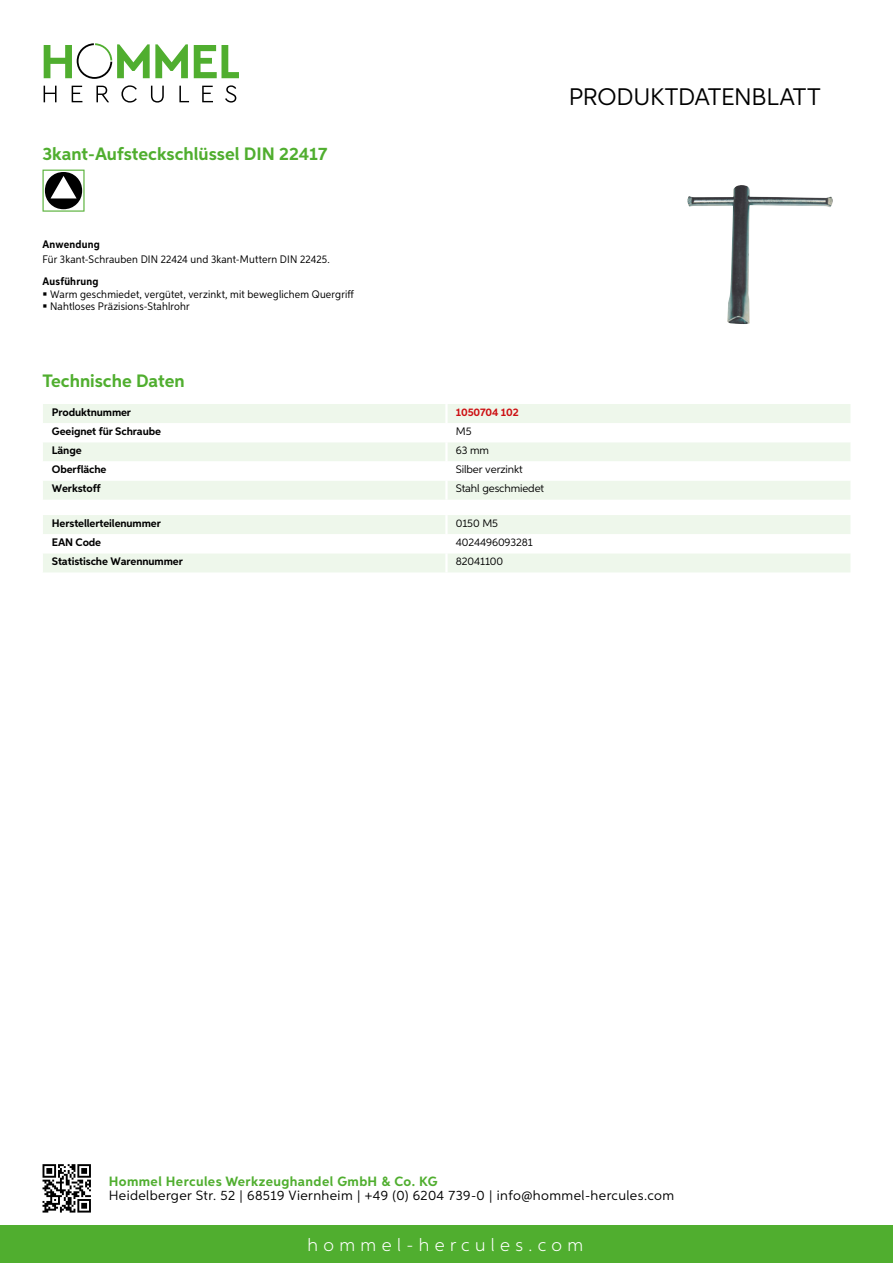
<style>
.page{position:relative;width:893px;height:1263px;background:#fff}
.page>*{position:absolute;margin:0;border:0;box-sizing:border-box;transform-origin:0 0}
.t1{font:24px "Aspira";letter-spacing:-.01em;color:#000}
.t2{font:700 18px "Aspira";color:#50ae2f}
.t3{font:300 18px "Aspira";letter-spacing:.3em;color:#fff}
.t4{font:13.5px "Aspira";letter-spacing:.03em;color:#000}
.t5{font:700 13.5px "Aspira";letter-spacing:.03em;color:#50ae2f}
.t6{font:10.95px/12.8px "Aspira Nar";letter-spacing:.015em;color:#000}
.t7{font:700 10.95px "Aspira";letter-spacing:-.01em;color:#000}
.t8{font:10.95px "Aspira";letter-spacing:-.01em;color:#000}
.t9{font:700 10.95px "Aspira Nar";letter-spacing:.02em;color:#000}
.t10{font:700 10.95px "Aspira";letter-spacing:-.01em;color:#cd1013}
</style>
<div class="page">
<div style="left:0;top:1226px;width:893px;height:37px;background:#50ae2f"></div>
<svg style="left:43px;top:1164px;width:48px;height:48px"></svg>
<svg style="left:194px;top:45px;width:45px;height:33px"></svg>
<svg style="left:44px;top:43px;width:144px;height:36px"></svg>
<svg style="left:44px;top:86px;width:13px;height:16px"></svg>
<svg style="left:72px;top:86px;width:10px;height:16px"></svg>
<svg style="left:96px;top:86px;width:13px;height:16px"></svg>
<svg style="left:121px;top:85px;width:16px;height:18px"></svg>
<svg style="left:151px;top:86px;width:13px;height:17px"></svg>
<svg style="left:179px;top:86px;width:10px;height:16px"></svg>
<svg style="left:202px;top:86px;width:11px;height:16px"></svg>
<svg style="left:225px;top:85px;width:11px;height:18px"></svg>
<div style="left:43px;top:404px;width:807px;height:96px;background:#eef7eb"></div>
<svg style="left:43px;top:423px;width:807px;height:57px"></svg>
<hr style="left:445px;top:404px;width:3px;height:19px;background:#fff">
<hr style="left:445px;top:423px;width:3px;height:19px;background:#fff">
<hr style="left:445px;top:442px;width:3px;height:19px;background:#fff">
<hr style="left:445px;top:461px;width:3px;height:19px;background:#fff">
<hr style="left:445px;top:480px;width:3px;height:20px;background:#fff">
<svg style="left:43px;top:515px;width:807px;height:57px"></svg>
<hr style="left:445px;top:553px;width:3px;height:19px;background:#fff">
<svg style="left:43px;top:170px;width:42px;height:42px"></svg>
<img style="left:687px;top:185px;width:146px;height:139px">
<h2 class="t2" style="left:43px;top:142px;width:286px">3kant-Aufsteckschlüssel DIN 22417</h2>
<h1 class="t1" style="left:569px;top:82px;width:253px">Produktdatenblatt</h1>
<p class="t9" style="left:43px;top:237px;width:59px">Anwendung</p>
<p class="t6" style="left:43px;top:252px;width:289px">Für 3kant-Schrauben DIN 22424 und 3kant-Muttern DIN 22425.</p>
<p class="t9" style="left:43px;top:274px;width:58px">Ausführung</p>
<p class="t6" style="left:50px;top:287px;width:305px">Warm geschmiedet, vergütet, verzinkt, mit beweglichem Quergriff<br>Nahtloses Präzisions-Stahlrohr</p>
<h2 class="t2" style="left:43px;top:370px;width:144px">Technische Daten</h2>
<p class="t7" style="left:52px;top:405px;width:81px">Produktnummer</p>
<p class="t10" style="left:456px;top:405px;width:64px">1050704 102</p>
<p class="t7" style="left:52px;top:425px;width:111px">Geeignet für Schraube</p>
<p class="t8" style="left:456px;top:425px;width:17px">M5</p>
<p class="t7" style="left:52px;top:444px;width:31px">Länge</p>
<p class="t8" style="left:456px;top:444px;width:35px">63 mm</p>
<p class="t7" style="left:52px;top:463px;width:56px">Oberfläche</p>
<p class="t8" style="left:456px;top:463px;width:68px">Silber verzinkt</p>
<p class="t7" style="left:52px;top:482px;width:50px">Werkstoff</p>
<p class="t8" style="left:456px;top:482px;width:90px">Stahl geschmiedet</p>
<p class="t7" style="left:52px;top:516px;width:111px">Herstellerteilenummer</p>
<p class="t8" style="left:456px;top:517px;width:44px">0150 M5</p>
<p class="t7" style="left:52px;top:536px;width:51px">EAN Code</p>
<p class="t8" style="left:456px;top:536px;width:78px">4024496093281</p>
<p class="t7" style="left:52px;top:555px;width:132px">Statistische Warennummer</p>
<p class="t8" style="left:456px;top:555px;width:49px">82041100</p>
<p class="t5" style="left:109px;top:1172px;width:330px">Hommel Hercules Werkzeughandel GmbH &amp; Co. KG</p>
<p class="t4" style="left:109px;top:1187px;width:567px">Heidelberger Str. 52 | 68519 Viernheim | +49 (0) 6204 739-0 | info@hommel-hercules.com</p>
<h2 class="t3" style="left:307px;top:1234px;width:277px">hommel-hercules.com</h2>
</div>
